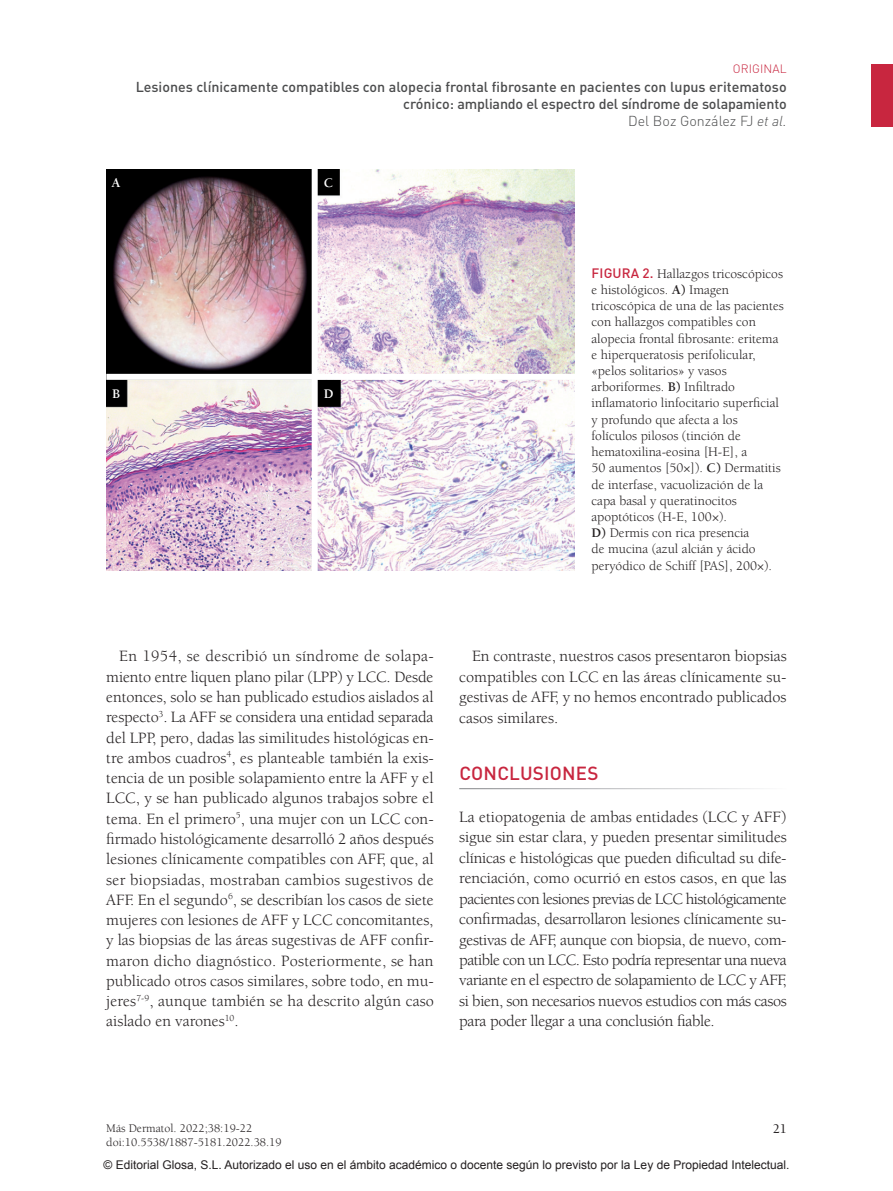
<style>
.page{position:relative;width:893px;height:1191px;background:#fff}
.page>*{position:absolute;margin:0;border:0;box-sizing:border-box;transform-origin:0 0}
.t1{font:500 18.75px "DIN Pro";letter-spacing:.01em;color:#c8263f}
.t2{font:16.2px/20.2px "Berkeley";letter-spacing:-.005em;color:#231f20;text-align:justify}
.t3{font:500 14.25px/17.1px "DIN Pro";color:#4b4c4d;text-align:right}
.t4{font:13.5px/16.2px "Berkeley";color:#231f20}
.t5{font:700 13.5px "Berkeley";color:#fff}
.t6{font:500 13.5px "Berkeley";color:#231f20}
.t7{font:12px "Arial";color:#231f20}
.t8{font:12px/14.4px "Berkeley";color:#231f20}
.t9{font:300 12px "DIN Pro";letter-spacing:.01em;color:#c8263f}
.s1{font-weight:300}
.s2{font-weight:300;font-style:italic}
.s3{font-family:"DIN Pro";font-weight:500;color:#c8263f}
.s4{font-weight:700}
</style>
<div class="page">
<div style="left:872px;top:65px;width:21px;height:62px;background:#c8263f"></div>
<img style="left:107px;top:170px;width:467px;height:400px">
<div style="left:312px;top:167px;width:6px;height:404px;background:#fff"></div>
<div style="left:106px;top:374px;width:469px;height:6px;background:#fff"></div>
<p class="t9" style="left:733px;top:60px;width:55px">ORIGINAL</p>
<p class="t3" style="left:136px;top:78px;width:652px">Lesiones clínicamente compatibles con alopecia frontal fibrosante en pacientes con lupus eritematoso crónico: ampliando el espectro del síndrome de solapamiento<br><span class="s1">Del Boz González FJ</span> <span class="s2">et al.</span></p>
<p class="t5" style="left:112px;top:176px;width:11px">A</p>
<p class="t5" style="left:324px;top:176px;width:11px">C</p>
<p class="t5" style="left:112px;top:387px;width:10px">B</p>
<p class="t5" style="left:324px;top:387px;width:11px">D</p>
<p class="t4" style="left:591px;top:266px;width:194px"><span class="s3">FIGURA 2.</span> Hallazgos tricoscópicos e histológicos. <span class="s4">A)</span> Imagen tricoscópica de una de las pacientes con hallazgos compatibles con alopecia frontal fibrosante: eritema e hiperqueratosis perifolicular, «pelos solitarios» y vasos arboriformes. <span class="s4">B)</span> Infiltrado inflamatorio linfocitario superficial y profundo que afecta a los folículos pilosos (tinción de hematoxilina-eosina [H-E], a<br>50 aumentos [50×]). <span class="s4">C)</span> Dermatitis de interfase, vacuolización de la capa basal y queratinocitos apoptóticos (H-E, 100×).<br><span class="s4">D)</span> Dermis con rica presencia<br>de mucina (azul alcián y ácido peryódico de Schiff [PAS], 200×).</p>
<p class="t2" style="left:106px;top:646px;width:329px;text-indent:13px">En 1954, se describió un síndrome de solapa&shy;miento entre liquen plano pilar (LPP) y LCC. Desde entonces, solo se han publicado estudios aislados al respecto<sup>3</sup>. La AFF se considera una entidad separada del LPP, pero, dadas las similitudes histológicas en&shy;tre ambos cuadros<sup>4</sup>, es planteable también la exis&shy;tencia de un posible solapamiento entre la AFF y el LCC, y se han publicado algunos trabajos sobre el tema. En el primero<sup>5</sup>, una mujer con un LCC con&shy;firmado histológicamente desarrolló 2 años después lesiones clínicamente compatibles con AFF, que, al ser biopsiadas, mostraban cambios sugestivos de AFF. En el segundo<sup>6</sup>, se describían los casos de siete mujeres con lesiones de AFF y LCC concomitantes, y las biopsias de las áreas sugestivas de AFF confir&shy;maron dicho diagnóstico. Posteriormente, se han publicado otros casos similares, sobre todo, en mu&shy;jeres<sup>7-9</sup>, aunque también se ha descrito algún caso aislado en varones<sup>10</sup>.</p>
<p class="t2" style="left:459px;top:646px;width:329px;text-indent:13px">En contraste, nuestros casos presentaron biopsias compatibles con LCC en las áreas clínicamente su&shy;gestivas de AFF, y no hemos encontrado publicados casos similares.</p>
<p class="t1" style="left:459px;top:760px;width:141px">CONCLUSIONES</p>
<p class="t2" style="left:459px;top:806px;width:329px">La etiopatogenia de ambas entidades (LCC y AFF) sigue sin estar clara, y pueden presentar similitudes clínicas e histológicas que pueden dificultad su dife&shy;renciación, como ocurrió en estos casos, en que las pacientes con lesiones previas de LCC histológicamente confirmadas, desarrollaron lesiones clínicamente su&shy;gestivas de AFF, aunque con biopsia, de nuevo, com&shy;patible con un LCC. Esto podría representar una nueva variante en el espectro de solapamiento de LCC y AFF, si bien, son necesarios nuevos estudios con más casos para poder llegar a una conclusión fiable.</p>
<p class="t8" style="left:106px;top:1121px;width:177px">Más Dermatol. 2022;38:19-22 doi:10.5538/1887-5181.2022.38.19</p>
<p class="t6" style="left:773px;top:1121px;width:16px">21</p>
<p class="t7" style="left:103px;top:1156px;width:687px">© Editorial Glosa, S.L. Autorizado el uso en el ámbito académico o docente según lo previsto por la Ley de Propiedad Intelectual.</p>
</div>
